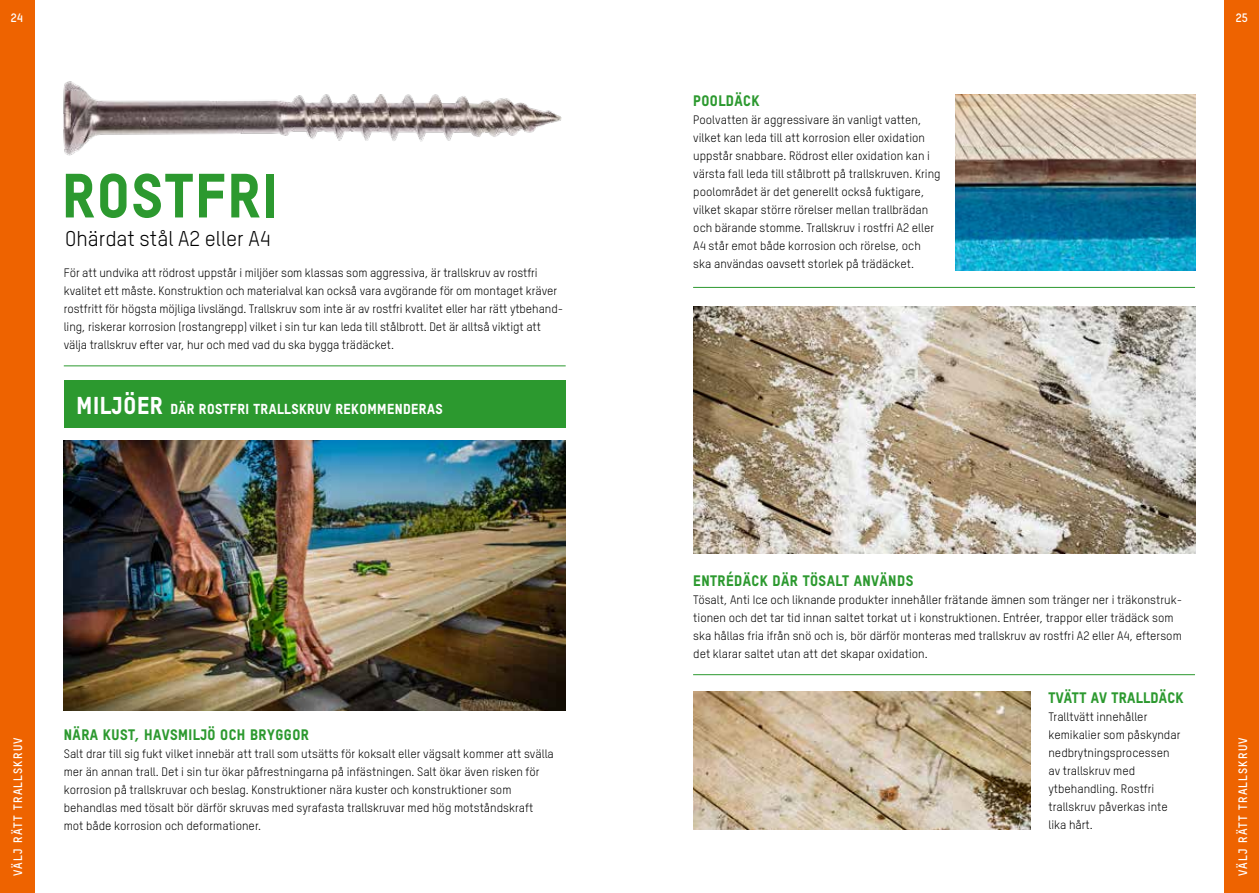
<style>
.page{position:relative;width:1259px;height:893px;background:#fff}
.page>*{position:absolute;margin:0;border:0;box-sizing:border-box;transform-origin:0 0}
.t1{font:800 61.35px "TSTAR";letter-spacing:.03em;color:#2c992f}
.t2{font:21px "TSTAR";color:#000}
.t3{font:800 15px "TSTAR";letter-spacing:.03em;color:#2c992f}
.t4{font:800 14.25px "TSTAR";letter-spacing:.03em;color:#fff}
.t5{font:12px/18px "TSTAR";color:#000}
.t6{font:700 12px "TSTAR";letter-spacing:.1em;color:#fff}
.s1{font-size:24px}
</style>
<div class="page">
<img style="left:955px;top:95px;width:240px;height:175px">
<img style="left:693px;top:691px;width:337px;height:138px">
<hr style="left:693px;top:287px;width:502px;height:1px;background:#2c992f">
<hr style="left:693px;top:674px;width:502px;height:1px;background:#2c992f">
<hr style="left:64px;top:365px;width:502px;height:1px;background:#2c992f">
<img style="left:63px;top:81px;width:499px;height:75px">
<img style="left:64px;top:441px;width:502px;height:270px">
<img style="left:693px;top:306px;width:502px;height:248px">
<div style="left:64px;top:380px;width:502px;height:47px;background:#2c992f"></div>
<div style="left:1225px;top:0;width:34px;height:893px;background:#ee6300"></div>
<div style="left:0;top:0;width:34px;height:893px;background:#ee6300"></div>
<p class="t6" style="left:11px;top:10px;width:14px">24</p>
<p class="t6" style="left:1236px;top:10px;width:13px">25</p>
<h1 class="t1" style="left:62px;top:158px;width:218px">ROSTFRI</h1>
<h2 class="t2" style="left:65px;top:226px;width:207px">Ohärdat stål A2 eller A4</h2>
<p class="t5" style="left:64px;top:264px;width:501px">För att undvika att rödrost uppstår i miljöer som klassas som aggressiva, är trallskruv av rostfri kvalitet ett måste. Konstruktion och materialval kan också vara avgörande för om montaget kräver rostfritt för högsta möjliga livslängd. Trallskruv som inte är av rostfri kvalitet eller har rätt ytbehand&shy;ling, riskerar korrosion (rostangrepp) vilket i sin tur kan leda till stålbrott. Det är alltså viktigt att välja trallskruv efter var, hur och med vad du ska bygga trädäcket.</p>
<p class="t4" style="left:77px;top:400px;width:367px"><span class="s1">MILJÖER</span> DÄR ROSTFRI TRALLSKRUV REKOMMENDERAS</p>
<p class="t3" style="left:693px;top:92px;width:68px">POOLDÄCK</p>
<p class="t5" style="left:693px;top:111px;width:249px">Poolvatten är aggressivare än vanligt vatten, vilket kan leda till att korrosion eller oxidation uppstår snabbare. Rödrost eller oxidation kan i värsta fall leda till stålbrott på trallskruven. Kring poolområdet är det generellt också fuktigare, vilket skapar större rörelser mellan trallbrädan och bärande stomme. Trallskruv i rostfri A2 eller A4 står emot både korrosion och rörelse, och ska användas oavsett storlek på trädäcket.</p>
<p class="t3" style="left:693px;top:571px;width:222px">ENTRÉDÄCK DÄR TÖSALT ANVÄNDS</p>
<p class="t5" style="left:693px;top:590px;width:490px">Tösalt, Anti Ice och liknande produkter innehåller frätande ämnen som tränger ner i träkonstruk&shy;tionen och det tar tid innan saltet torkat ut i konstruktionen. Entréer, trappor eller trädäck som ska hållas fria ifrån snö och is, bör därför monteras med trallskruv av rostfri A2 eller A4, eftersom det klarar saltet utan att det skapar oxidation.</p>
<p class="t3" style="left:1048px;top:689px;width:137px">TVÄTT AV TRALLDÄCK</p>
<p class="t5" style="left:1048px;top:708px;width:133px">Tralltvätt innehåller kemikalier som påskyndar nedbrytningsprocessen av trallskruv med ytbehandling. Rostfri trallskruv påverkas inte lika hårt.</p>
<p class="t3" style="left:64px;top:725px;width:247px">NÄRA KUST, HAVSMILJÖ OCH BRYGGOR</p>
<p class="t5" style="left:64px;top:744px;width:491px">Salt drar till sig fukt vilket innebär att trall som utsätts för koksalt eller vägsalt kommer att svälla mer än annan trall. Det i sin tur ökar påfrestningarna på infästningen. Salt ökar även risken för korrosion på trallskruvar och beslag. Konstruktioner nära kuster och konstruktioner som behandlas med tösalt bör därför skruvas med syrafasta trallskruvar med hög motståndskraft mot både korrosion och deformationer.</p>
<p class="t6" style="left:11px;top:876px;width:140px;rotate:-90deg">VÄLJ RÄTT TRALLSKRUV</p>
<p class="t6" style="left:1235px;top:876px;width:140px;rotate:-90deg">VÄLJ RÄTT TRALLSKRUV</p>
</div>
